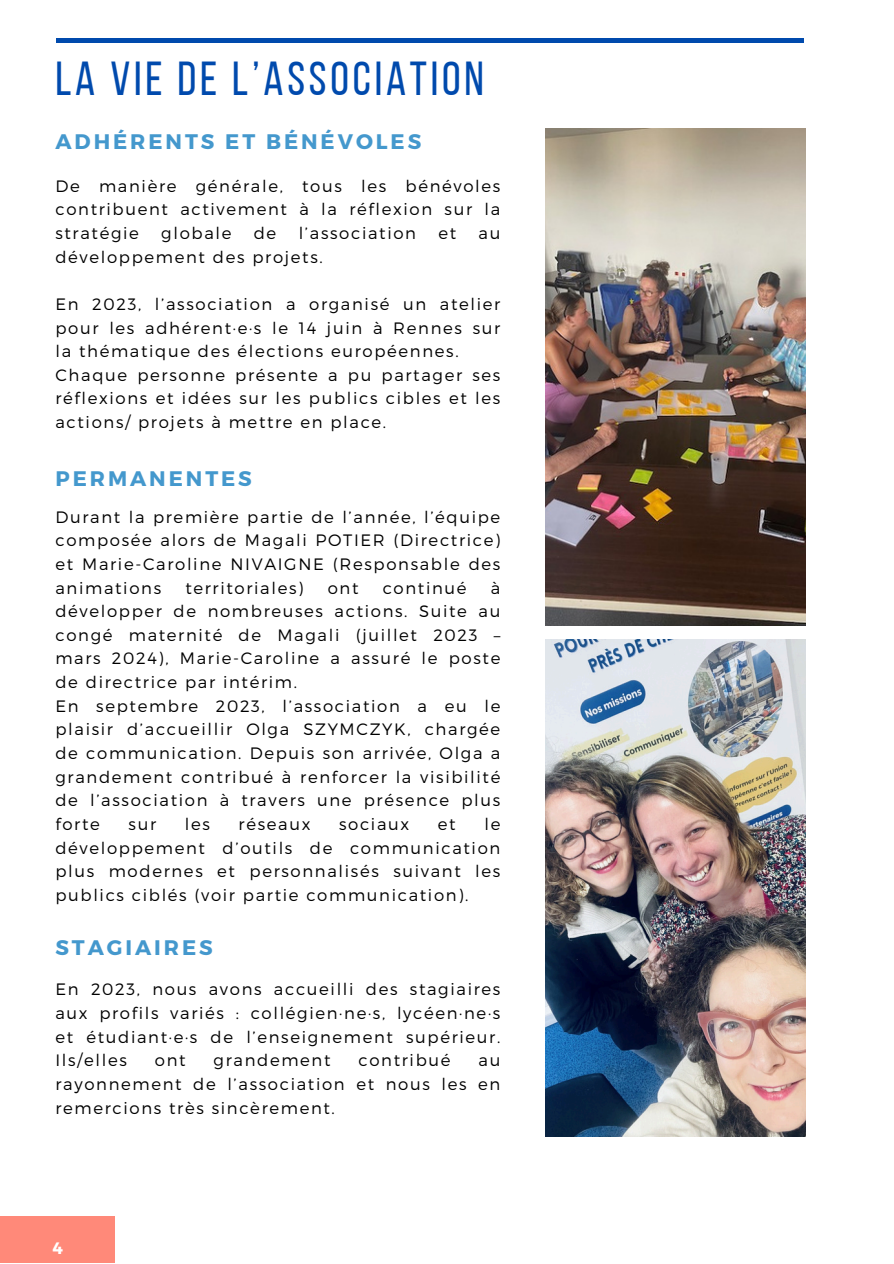
<style>
.page{position:relative;width:894px;height:1264px;background:#fff}
.page>*{position:absolute;margin:0;border:0;box-sizing:border-box;transform-origin:0 0}
.t1{font:47.55px "Bebas Neue";letter-spacing:.08em;color:#004aad}
.t2{font:700 21px "Montserrat";letter-spacing:.14em;color:#4498cd}
.t3{font:300 16.5px/23.7px "Montserrat";letter-spacing:.1em;color:#000;text-align:justify}
.t4{font:700 16.5px "Montserrat";color:#fff}
</style>
<div class="page">
<img style="left:545px;top:129px;width:260px;height:496px">
<hr style="left:56px;top:39px;width:747px;height:3px;background:#004aad">
<img style="left:545px;top:639px;width:260px;height:496px">
<div style="left:0;top:1216px;width:115px;height:46px;background:#ff8979"></div>
<p class="t1" style="left:55px;top:59px;width:430px">LA VIE DE L’ASSOCIATION</p>
<p class="t2" style="left:55px;top:128px;width:367px">ADHÉRENTS ET BÉNÉVOLES</p>
<h2 class="t3" style="left:55px;top:173px;width:446px">De manière générale, tous les bénévoles contribuent activement à la réflexion sur la stratégie</h2>
<h2 class="t3" style="left:161px;top:220px;width:72px">globale</h2>
<h2 class="t3" style="left:254px;top:220px;width:24px">de</h2>
<h2 class="t3" style="left:298px;top:220px;width:119px">l’association</h2>
<h2 class="t3" style="left:438px;top:220px;width:19px">et</h2>
<h2 class="t3" style="left:478px;top:220px;width:23px">au</h2>
<h2 class="t3" style="left:55px;top:244px;width:269px">développement des projets.</h2>
<p class="t3" style="left:55px;top:291px;width:446px">En 2023, l’association a organisé un atelier pour les adhérent·e·s le 14 juin à Rennes sur la thématique des élections européennes.</p>
<p class="t3" style="left:55px;top:362px;width:446px">Chaque personne présente a pu partager ses réflexions et idées sur les publics cibles et les actions/ projets à mettre en place.</p>
<p class="t2" style="left:55px;top:465px;width:198px">PERMANENTES</p>
<p class="t3" style="left:55px;top:504px;width:446px">Durant la première partie de l’année, l’équipe composée alors de Magali POTIER (Directrice) et Marie-Caroline NIVAIGNE (Responsable des animations</p>
<p class="t3" style="left:55px;top:575px;width:446px;text-indent:435px">à développer de nombreuses actions. Suite au congé maternité de Magali (juillet 2023 – mars 2024), Marie-Caroline a assuré le poste de directrice par intérim.</p>
<p class="t3" style="left:55px;top:693px;width:446px">En septembre 2023, l’association a eu le plaisir d’accueillir Olga SZYMCZYK, chargée de communication. Depuis son arrivée, Olga a grandement contribué à renforcer la visibilité de l’association à travers une présence plus forte</p>
<p class="t3" style="left:185px;top:575px;width:119px">territoriales)</p>
<p class="t3" style="left:327px;top:575px;width:32px">ont</p>
<p class="t3" style="left:382px;top:575px;width:85px">continué</p>
<p class="t3" style="left:128px;top:811px;width:29px">sur</p>
<p class="t3" style="left:185px;top:811px;width:27px">les</p>
<p class="t3" style="left:238px;top:811px;width:73px">réseaux</p>
<p class="t3" style="left:339px;top:811px;width:72px">sociaux</p>
<p class="t3" style="left:438px;top:811px;width:19px">et</p>
<p class="t3" style="left:55px;top:811px;width:446px;text-indent:429px">le développement d’outils de communication plus modernes et personnalisés suivant les publics ciblés (voir partie communication).</p>
<h2 class="t2" style="left:55px;top:933px;width:159px">STAGIAIRES</h2>
<p class="t3" style="left:55px;top:976px;width:446px">En 2023, nous avons accueilli des stagiaires aux profils variés : collégien·ne·s, lycéen·ne·s et étudiant·e·s de l’enseignement supérieur.<br>Ils/elles</p>
<p class="t3" style="left:155px;top:1047px;width:32px">ont</p>
<p class="t3" style="left:213px;top:1047px;width:118px">grandement</p>
<p class="t3" style="left:358px;top:1047px;width:93px">contribué</p>
<p class="t3" style="left:55px;top:1047px;width:446px;text-indent:423px">au rayonnement de l’association et nous les en remercions très sincèrement.</p>
<h1 class="t4" style="left:53px;top:1237px;width:12px">4</h1>
</div>
